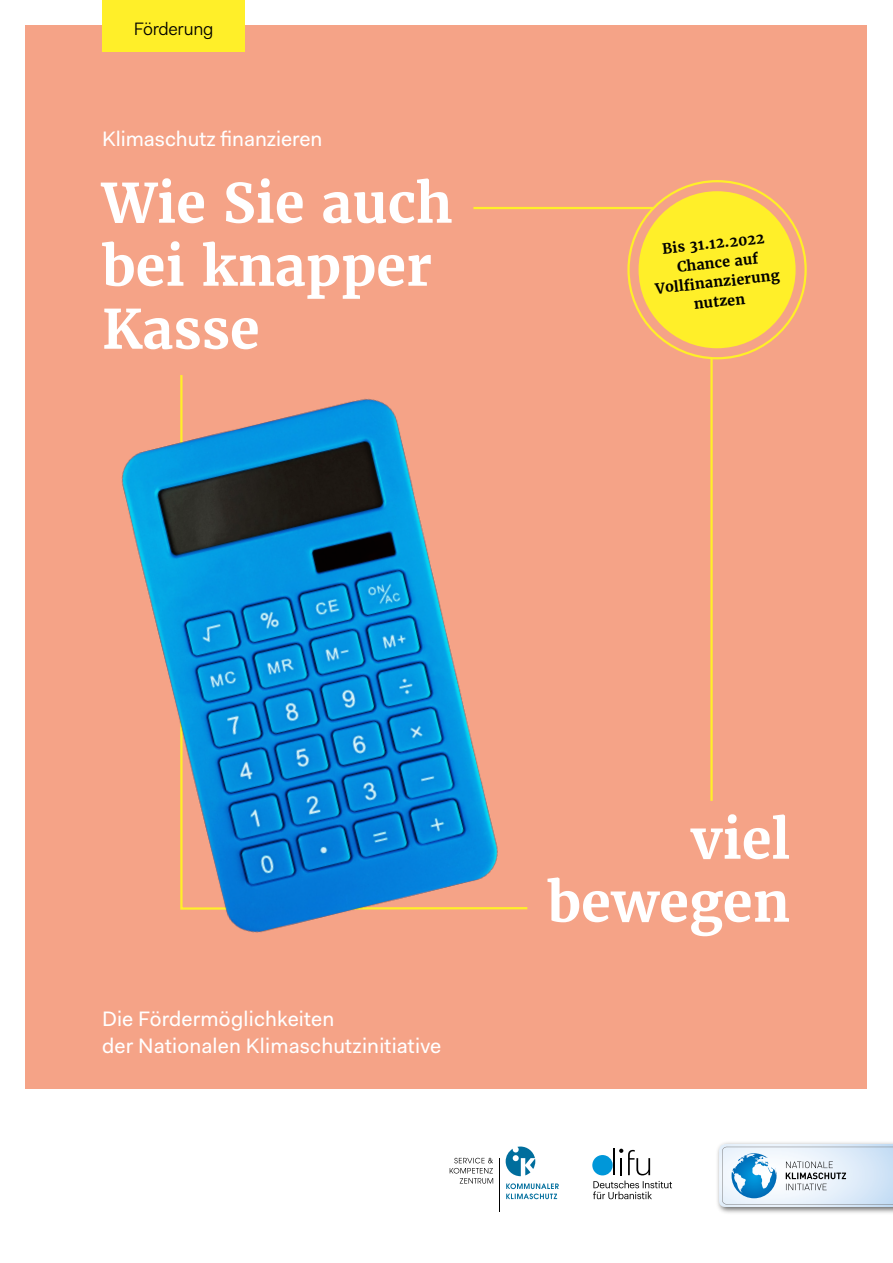
<style>
.page{position:relative;width:893px;height:1263px;background:#fff}
.page>*{position:absolute;margin:0;border:0;box-sizing:border-box;transform-origin:0 0}
.t1{font:700 54px/63px "Merriweather";color:#fff}
.t2{font:21px/27px "Fakt";letter-spacing:.01em;color:#fff}
.t3{font:18px "Fakt Blond";letter-spacing:-.015em;color:#000}
.t4{font:700 14.25px/19.5px "Merriweather";color:#000;text-align:center}
</style>
<div class="page">
<div style="left:26px;top:26px;width:841px;height:1063px;background:#f5a387"></div>
<svg style="left:473px;top:206px;width:241px;height:595px"></svg>
<img style="left:121px;top:355px;width:447px;height:578px">
<svg style="left:628px;top:181px;width:178px;height:177px"></svg>
<div style="left:639px;top:191px;width:157px;height:157px;background:#ffef29;border-radius:50%"></div>
<div style="left:102px;top:0;width:142px;height:51px;background:#ffef29"></div>
<svg style="left:450px;top:1158px;width:43px;height:26px"></svg>
<hr style="left:499px;top:1158px;width:1px;height:53px;background:#000">
<svg style="left:506px;top:1183px;width:53px;height:16px"></svg>
<svg style="left:506px;top:1146px;width:29px;height:30px"></svg>
<svg style="left:593px;top:1148px;width:79px;height:51px"></svg>
<img style="left:717px;top:1142px;width:176px;height:71px">
<img style="left:720px;top:1144px;width:173px;height:63px">
<svg style="left:722px;top:1147px;width:171px;height:57px"></svg>
<p class="t3" style="left:134px;top:16px;width:81px">Förderung</p>
<p class="t2" style="left:102px;top:125px;width:222px">Klimaschutz finanzieren</p>
<p class="t1" style="left:102px;top:172px;width:352px">Wie Sie auch bei knapper<br>Kasse</p>
<p class="t4" style="left:650px;top:240px;width:126px;rotate:-6deg">Bis 31.12.2022<br>Chance auf<br>Vollfi nanzierung nutzen</p>
<p class="t2" style="left:102px;top:1005px;width:341px">Die Fördermöglichkeiten<br>der Nationalen Klimaschutzinitiative</p>
<p class="t1" style="left:547px;top:807px;width:244px;text-align:right">viel bewegen</p>
</div>
